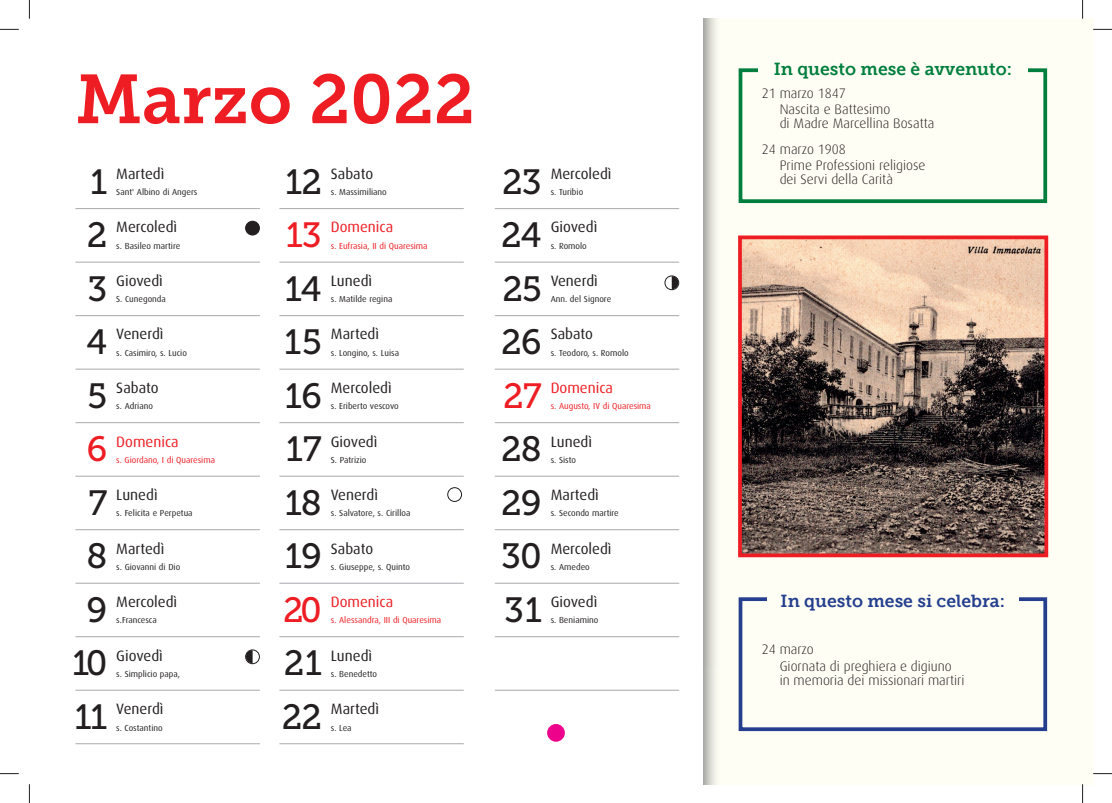
<style>
.page{position:relative;width:1112px;height:803px;background:#fff}
.page>*{position:absolute;margin:0;border:0;box-sizing:border-box;transform-origin:0 0}
.t1{font:68.75px "Museo Slab W00 700";color:#ee1d23}
.t2{font:35px/53.5px "Museo Slab 500";letter-spacing:-.025em;color:#231f20;text-align:justify}
.t3{font:35px "Museo Slab 500";color:#ee1d23}
.t4{font:17.5px "Museo Slab W00 700";color:#253f8e}
.t5{font:17.5px "Museo Slab W00 700";color:#007e3d}
.t6{font:15px "Dax";color:#231f20}
.t7{font:15px "Dax";color:#ee1d23}
.t8{font:300 13.75px/17.5px "Dax";color:#231f20}
.t9{font:8.75px "Dax";color:#231f20}
.t10{font:8.75px "Dax";color:#ee1d23}
</style>
<div class="page">
<div style="left:703px;top:19px;width:389px;height:765px;background:#fffef4"></div>
<div style="left:547px;top:724px;width:17px;height:18px;background:#ed028c;border-radius:50%"></div>
<hr style="left:75px;top:208px;width:185px;height:1px;background:#a8a9ad">
<hr style="left:75px;top:262px;width:185px;height:1px;background:#a8a9ad">
<hr style="left:75px;top:315px;width:185px;height:1px;background:#a8a9ad">
<hr style="left:75px;top:369px;width:185px;height:1px;background:#a8a9ad">
<hr style="left:75px;top:422px;width:185px;height:1px;background:#a8a9ad">
<hr style="left:75px;top:476px;width:185px;height:1px;background:#a8a9ad">
<hr style="left:75px;top:529px;width:185px;height:1px;background:#a8a9ad">
<hr style="left:75px;top:583px;width:185px;height:1px;background:#a8a9ad">
<hr style="left:75px;top:636px;width:185px;height:1px;background:#a8a9ad">
<hr style="left:75px;top:690px;width:185px;height:1px;background:#a8a9ad">
<hr style="left:75px;top:743px;width:185px;height:1px;background:#a8a9ad">
<hr style="left:279px;top:208px;width:184px;height:1px;background:#a8a9ad">
<hr style="left:279px;top:262px;width:184px;height:1px;background:#a8a9ad">
<hr style="left:279px;top:315px;width:184px;height:1px;background:#a8a9ad">
<hr style="left:279px;top:369px;width:184px;height:1px;background:#a8a9ad">
<hr style="left:279px;top:422px;width:184px;height:1px;background:#a8a9ad">
<hr style="left:279px;top:476px;width:184px;height:1px;background:#a8a9ad">
<hr style="left:279px;top:529px;width:184px;height:1px;background:#a8a9ad">
<hr style="left:279px;top:583px;width:184px;height:1px;background:#a8a9ad">
<hr style="left:279px;top:636px;width:184px;height:1px;background:#a8a9ad">
<hr style="left:279px;top:690px;width:184px;height:1px;background:#a8a9ad">
<hr style="left:279px;top:743px;width:184px;height:1px;background:#a8a9ad">
<hr style="left:494px;top:208px;width:185px;height:1px;background:#a8a9ad">
<hr style="left:494px;top:262px;width:185px;height:1px;background:#a8a9ad">
<hr style="left:494px;top:315px;width:185px;height:1px;background:#a8a9ad">
<hr style="left:494px;top:369px;width:185px;height:1px;background:#a8a9ad">
<hr style="left:494px;top:422px;width:185px;height:1px;background:#a8a9ad">
<hr style="left:494px;top:476px;width:185px;height:1px;background:#a8a9ad">
<hr style="left:494px;top:529px;width:185px;height:1px;background:#a8a9ad">
<hr style="left:494px;top:583px;width:185px;height:1px;background:#a8a9ad">
<hr style="left:494px;top:636px;width:185px;height:1px;background:#a8a9ad">
<hr style="left:494px;top:690px;width:185px;height:1px;background:#a8a9ad">
<div style="left:447px;top:487px;width:15px;height:15px;border:1px solid #231f20;border-radius:50%"></div>
<div style="left:664px;top:275px;width:15px;height:15px;border:1px solid #231f20;border-radius:50%"></div>
<svg style="left:671px;top:276px;width:7px;height:13px"></svg>
<svg style="left:245px;top:650px;width:14px;height:14px"></svg>
<div style="left:245px;top:649px;width:15px;height:15px;border:1px solid #231f20;border-radius:50%"></div>
<svg style="left:246px;top:650px;width:6px;height:13px"></svg>
<img style="left:743px;top:240px;width:299px;height:312px">
<div style="left:738px;top:235px;width:309px;height:322px;border:4px solid #ee1d23"></div>
<div style="left:245px;top:221px;width:14px;height:14px;background:#231f20;border-radius:50%"></div>
<div style="left:245px;top:221px;width:15px;height:14px;border:1px solid #231f20;border-radius:50%"></div>
<div style="left:738px;top:597px;width:308px;height:134px;border:4px solid #253f8e"></div>
<div style="left:766px;top:583px;width:252px;height:32px;background:#fffef4"></div>
<div style="left:738px;top:68px;width:308px;height:135px;border:4px solid #007e3d"></div>
<div style="left:758px;top:51px;width:269px;height:32px;background:#fffef4"></div>
<svg style="left:0;top:29px;width:19px;height:1px"></svg>
<svg style="left:1092px;top:29px;width:19px;height:1px"></svg>
<svg style="left:0;top:773px;width:19px;height:1px"></svg>
<svg style="left:1092px;top:773px;width:19px;height:1px"></svg>
<svg style="left:29px;top:0;width:1px;height:19px"></svg>
<svg style="left:29px;top:784px;width:1px;height:19px"></svg>
<svg style="left:1082px;top:0;width:1px;height:19px"></svg>
<svg style="left:1082px;top:784px;width:1px;height:19px"></svg>
<h1 class="t1" style="left:75px;top:60px;width:400px">Marzo 2022</h1>
<h2 class="t2" style="left:86px;top:158px;width:22px">1<br>2<br>3<br>4<br>5</h2>
<h2 class="t3" style="left:86px;top:436px;width:22px">6</h2>
<h2 class="t2" style="left:72px;top:479px;width:36px;text-align:center">7<br>8<br>9<br>10<br>11</h2>
<h3 class="t6" style="left:116px;top:167px;width:50px">Martedì</h3>
<p class="t9" style="left:116px;top:189px;width:83px">Sant' Albino di Angers</p>
<h3 class="t6" style="left:116px;top:221px;width:62px">Mercoledì</h3>
<p class="t9" style="left:116px;top:242px;width:65px">s. Basileo martire</p>
<h3 class="t6" style="left:116px;top:274px;width:48px">Giovedì</h3>
<p class="t9" style="left:116px;top:296px;width:51px">S. Cunegonda</p>
<h3 class="t6" style="left:116px;top:328px;width:49px">Venerdì</h3>
<p class="t9" style="left:116px;top:349px;width:72px">s. Casimiro, s. Lucio</p>
<h3 class="t6" style="left:116px;top:381px;width:44px">Sabato</h3>
<p class="t9" style="left:116px;top:403px;width:38px">s. Adriano</p>
<h3 class="t7" style="left:116px;top:435px;width:64px">Domenica</h3>
<p class="t10" style="left:116px;top:456px;width:100px">s. Giordano, I di Quaresima</p>
<h3 class="t6" style="left:116px;top:488px;width:43px">Lunedì</h3>
<p class="t9" style="left:116px;top:510px;width:78px">s. Felicita e Perpetua</p>
<h3 class="t6" style="left:116px;top:542px;width:50px">Martedì</h3>
<p class="t9" style="left:116px;top:563px;width:65px">s. Giovanni di Dio</p>
<h3 class="t6" style="left:116px;top:595px;width:62px">Mercoledì</h3>
<p class="t9" style="left:116px;top:617px;width:42px">s.Francesca</p>
<h3 class="t6" style="left:116px;top:649px;width:48px">Giovedì</h3>
<p class="t9" style="left:116px;top:670px;width:65px">s. Simplicio papa,</p>
<h3 class="t6" style="left:116px;top:702px;width:49px">Venerdì</h3>
<p class="t9" style="left:116px;top:724px;width:48px">s. Costantino</p>
<h2 class="t2" style="left:285px;top:158px;width:38px">12</h2>
<h2 class="t3" style="left:286px;top:222px;width:37px">13</h2>
<h2 class="t2" style="left:284px;top:265px;width:39px">14<br>15<br>16<br>17<br>18<br>19</h2>
<h2 class="t3" style="left:283px;top:596px;width:40px">20</h2>
<h2 class="t2" style="left:282px;top:639px;width:42px">21<br>22</h2>
<h3 class="t6" style="left:331px;top:167px;width:44px">Sabato</h3>
<p class="t9" style="left:331px;top:189px;width:58px">s. Massimiliano</p>
<h3 class="t7" style="left:331px;top:221px;width:64px">Domenica</h3>
<p class="t10" style="left:331px;top:242px;width:98px">s. Eufrasia, II di Quaresima</p>
<h3 class="t6" style="left:331px;top:274px;width:43px">Lunedì</h3>
<p class="t9" style="left:331px;top:296px;width:63px">s. Matilde regina</p>
<h3 class="t6" style="left:331px;top:328px;width:50px">Martedì</h3>
<p class="t9" style="left:331px;top:349px;width:70px">s. Longino, s. Luisa</p>
<h3 class="t6" style="left:331px;top:381px;width:62px">Mercoledì</h3>
<p class="t9" style="left:331px;top:403px;width:69px">s. Eriberto vescovo</p>
<h3 class="t6" style="left:331px;top:435px;width:48px">Giovedì</h3>
<p class="t9" style="left:331px;top:456px;width:37px">S. Patrizio</p>
<h3 class="t6" style="left:331px;top:488px;width:49px">Venerdì</h3>
<p class="t9" style="left:331px;top:510px;width:81px">s. Salvatore, s. Cirilloa</p>
<h3 class="t6" style="left:331px;top:542px;width:44px">Sabato</h3>
<p class="t9" style="left:331px;top:563px;width:81px">s. Giuseppe, s. Quinto</p>
<h3 class="t7" style="left:331px;top:595px;width:64px">Domenica</h3>
<p class="t10" style="left:331px;top:617px;width:112px">s. Alessandra, III di Quaresima</p>
<h3 class="t6" style="left:331px;top:649px;width:43px">Lunedì</h3>
<p class="t9" style="left:331px;top:670px;width:48px">s. Benedetto</p>
<h3 class="t6" style="left:331px;top:702px;width:50px">Martedì</h3>
<p class="t9" style="left:331px;top:724px;width:22px">s. Lea</p>
<h2 class="t2" style="left:501px;top:158px;width:42px">23<br>24<br>25<br>26</h2>
<h2 class="t3" style="left:503px;top:382px;width:40px">27</h2>
<h2 class="t2" style="left:501px;top:425px;width:42px">28<br>29<br>30<br>31</h2>
<h3 class="t6" style="left:550px;top:167px;width:62px">Mercoledì</h3>
<p class="t9" style="left:550px;top:189px;width:34px">s. Turibio</p>
<h3 class="t6" style="left:550px;top:221px;width:48px">Giovedì</h3>
<p class="t9" style="left:550px;top:242px;width:38px">s. Romolo</p>
<h3 class="t6" style="left:550px;top:274px;width:49px">Venerdì</h3>
<p class="t9" style="left:550px;top:296px;width:62px">Ann. del Signore</p>
<h3 class="t6" style="left:550px;top:328px;width:44px">Sabato</h3>
<p class="t9" style="left:550px;top:349px;width:79px">s. Teodoro, s. Romolo</p>
<h3 class="t7" style="left:550px;top:381px;width:64px">Domenica</h3>
<p class="t10" style="left:550px;top:403px;width:102px">s. Augusto, IV di Quaresima</p>
<h3 class="t6" style="left:550px;top:435px;width:43px">Lunedì</h3>
<p class="t9" style="left:550px;top:456px;width:27px">s. Sisto</p>
<h3 class="t6" style="left:550px;top:488px;width:50px">Martedì</h3>
<p class="t9" style="left:550px;top:510px;width:70px">s. Secondo martire</p>
<h3 class="t6" style="left:550px;top:542px;width:62px">Mercoledì</h3>
<p class="t9" style="left:550px;top:563px;width:41px">s. Amedeo</p>
<h3 class="t6" style="left:550px;top:595px;width:48px">Giovedì</h3>
<p class="t9" style="left:550px;top:617px;width:49px">s. Beniamino</p>
<h3 class="t5" style="left:773px;top:59px;width:240px">In questo mese è avvenuto:</h3>
<h3 class="t8" style="left:779px;top:86px;width:112px;line-height:16.2px;text-indent:-18px">21 marzo 1847<br>Nascita e Battesimo</h3>
<h3 class="t8" style="left:761px;top:111px;width:174px;line-height:26.2px;text-indent:18px">di Madre Marcellina Bosatta<br>24 marzo 1908</h3>
<h3 class="t8" style="left:779px;top:160px;width:147px;line-height:13.8px">Prime Professioni religiose dei Servi della Carità</h3>
<h3 class="t4" style="left:780px;top:591px;width:226px">In questo mese si celebra:</h3>
<h3 class="t8" style="left:779px;top:641px;width:173px;text-indent:-18px">24 marzo<br>Giornata di preghiera e digiuno</h3>
<h3 class="t8" style="left:779px;top:672px;width:186px">in memoria dei missionari martiri</h3>
</div>
